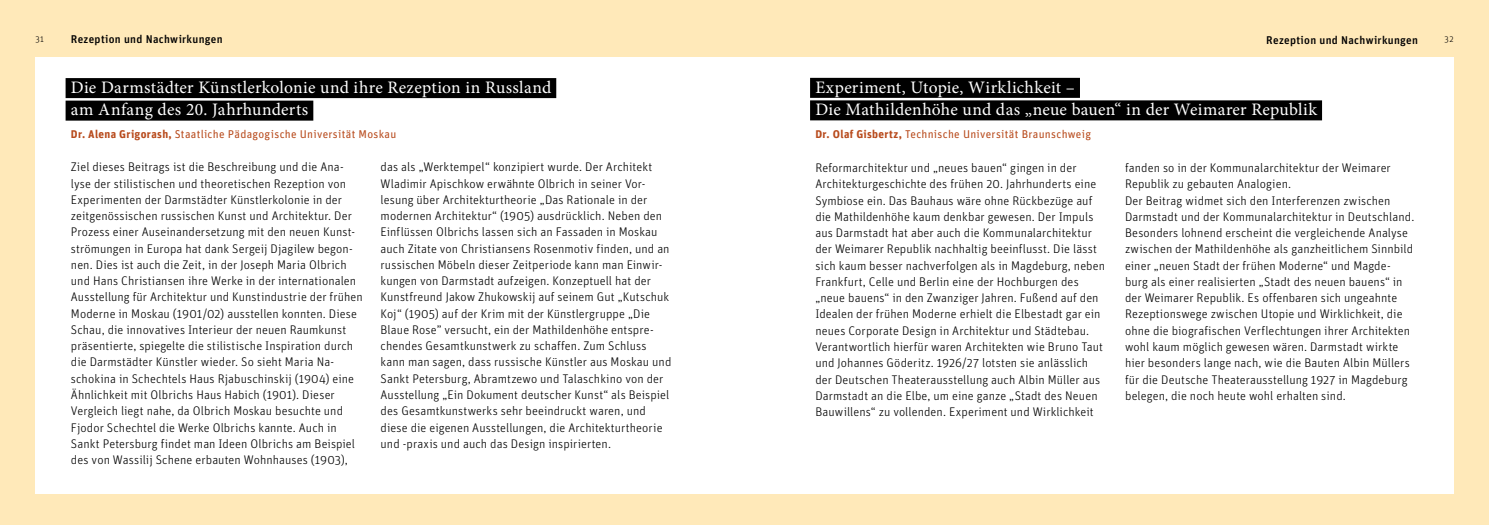
<style>
.page{position:relative;width:1489px;height:525px;background:#fff}
.page>*{position:absolute;margin:0;border:0;box-sizing:border-box;transform-origin:0 0}
.t1{font:17.5px/22.5px "Minion Pro";letter-spacing:.015em;color:#fff}
.t2{font:300 12.5px/16.2px "Unit";letter-spacing:.005em;color:#000}
.t3{font:11.25px "Unit";letter-spacing:.025em;color:#b84b1d}
.t4{font:500 11.25px "Unit";letter-spacing:.03em;color:#000}
.t5{font:300 8.75px "Unit";color:#000}
.s1{font-weight:700}
</style>
<div class="page">
<div style="left:0;top:0;width:1488px;height:524px;background:#ffe9b9"></div>
<div style="left:35px;top:57px;width:1418px;height:436px;background:#fff"></div>
<div style="left:66px;top:78px;width:490px;height:20px;background:#000"></div>
<div style="left:66px;top:100px;width:247px;height:20px;background:#000"></div>
<div style="left:810px;top:78px;width:269px;height:20px;background:#000"></div>
<div style="left:810px;top:100px;width:511px;height:20px;background:#000"></div>
<p class="t5" style="left:35px;top:34px;width:10px">31</p>
<p class="t4" style="left:71px;top:33px;width:153px">Rezeption und Nachwirkungen</p>
<p class="t4" style="left:1266px;top:33px;width:153px">Rezeption und Nachwirkungen</p>
<p class="t5" style="left:1444px;top:34px;width:10px">32</p>
<h1 class="t1" style="left:71px;top:76px;width:482px">Die Darmstädter Künstlerkolonie und ihre Rezeption in Russland am Anfang des 20. Jahrhunderts</h1>
<p class="t3" style="left:71px;top:127px;width:327px"><span class="s1">Dr. Alena Grigorash,</span> Staatliche Pädagogische U niversität M oskau</p>
<p class="t2" style="left:71px;top:159px;width:293px">Ziel dieses Beitrags ist die Beschreibung und die Ana&shy;lyse der stilistischen und theoretischen Rezeption von Experimenten der Darmstädter Künstlerkolonie in der zeitgenössischen russischen Kunst und Architektur. Der Prozess einer Auseinandersetzung mit den neuen Kunst&shy;strömungen in Europa hat dank Sergeij Djagilew begon&shy;nen. Dies ist auch die Zeit, in der Joseph Maria Olbrich und Hans Christiansen ihre Werke in der internationalen Ausstellung für Architektur und Kunstindustrie der frühen Moderne in Moskau (1901/02) ausstellen konnten. Diese Schau, die innovatives Interieur der neuen Raumkunst präsentierte, spiegelte die stilistische Inspiration durch die Darmstädter Künstler wieder. So sieht Maria Na&shy;schokina in Schechtels Haus Rjabuschinskij (1904) eine Ähnlichkeit mit Olbrichs Haus Habich (1901). Dieser Vergleich liegt nahe, da Olbrich Moskau besuchte und Fjodor Schechtel die Werke Olbrichs kannte. Auch in Sankt Petersburg findet man Ideen Olbrichs am Beispiel des von Wassilij Schene erbauten Wohnhauses (1903),</p>
<p class="t2" style="left:380px;top:159px;width:292px">das als „Werktempel“ konzipiert wurde. Der Architekt Wladimir Apischkow erwähnte Olbrich in seiner Vor&shy;lesung über Architekturtheorie „Das Rationale in der modernen Architektur“ (1905) ausdrücklich. Neben den Einflüssen Olbrichs lassen sich an Fassaden in Moskau auch Zitate von Christiansens Rosenmotiv finden, und an russischen Möbeln dieser Zeitperiode kann man Einwir&shy;kungen von Darmstadt aufzeigen. Konzeptuell hat der Kunstfreund Jakow Zhukowskij auf seinem Gut „Kutschuk Koj“ (1905) auf der Krim mit der Künstlergruppe „Die Blaue Rose” versucht, ein der Mathildenhöhe entspre&shy;chendes Gesamtkunstwerk zu schaffen. Zum Schluss kann man sagen, dass russische Künstler aus Moskau und Sankt Petersburg, Abramtzewo und Talaschkino von der Ausstellung „Ein Dokument deutscher Kunst“ als Beispiel des Gesamtkunstwerks sehr beeindruckt waren, und diese die eigenen Ausstellungen, die Architekturtheorie und -praxis und auch das Design inspirierten.</p>
<h1 class="t1" style="left:815px;top:76px;width:503px">Experiment, Utopie, Wirklichkeit –<br>Die Mathildenhöhe und das „neue bauen“ in der Weimarer Republik</h1>
<p class="t3" style="left:815px;top:127px;width:277px"><span class="s1">Dr. Olaf Gisbertz,</span> Technische U niversität Braunschweig</p>
<p class="t2" style="left:815px;top:159px;width:291px">Reformarchitektur und „neues bauen“ gingen in der Architekturgeschichte des frühen 20. Jahrhunderts eine Symbiose ein. Das Bauhaus wäre ohne Rückbezüge auf die Mathildenhöhe kaum denkbar gewesen. Der Impuls aus Darmstadt hat aber auch die Kommunalarchitektur der Weimarer Republik nachhaltig beeinflusst. Die lässt sich kaum besser nachverfolgen als in Magdeburg, neben Frankfurt, Celle und Berlin eine der Hochburgen des „neue bauens“ in den Zwanziger Jahren. Fußend auf den Idealen der frühen Moderne erhielt die Elbestadt gar ein neues Corporate Design in Architektur und Städtebau.<br>Verantwortlich hierfür waren Architekten wie Bruno Taut und Johannes Göderitz. 1926/27 lotsten sie anlässlich der Deutschen Theaterausstellung auch Albin Müller aus Darmstadt an die Elbe, um eine ganze „Stadt des Neuen Bauwillens“ zu vollenden. Experiment und Wirklichkeit</p>
<p class="t2" style="left:1124px;top:159px;width:291px">fanden so in der Kommunalarchitektur der Weimarer Republik zu gebauten Analogien.<br>Der Beitrag widmet sich den Interferenzen zwischen Darmstadt und der Kommunalarchitektur in Deutschland.<br>Besonders lohnend erscheint die vergleichende Analyse zwischen der Mathildenhöhe als ganzheitlichem Sinnbild einer „neuen Stadt der frühen Moderne“ und Magde&shy;burg als einer realisierten „Stadt des neuen bauens“ in der Weimarer Republik. Es offenbaren sich ungeahnte Rezeptionswege zwischen Utopie und Wirklichkeit, die ohne die biografischen Verflechtungen ihrer Architekten wohl kaum möglich gewesen wären. Darmstadt wirkte hier besonders lange nach, wie die Bauten Albin Müllers für die Deutsche Theaterausstellung 1927 in Magdeburg belegen, die noch heute wohl erhalten sind.</p>
</div>
